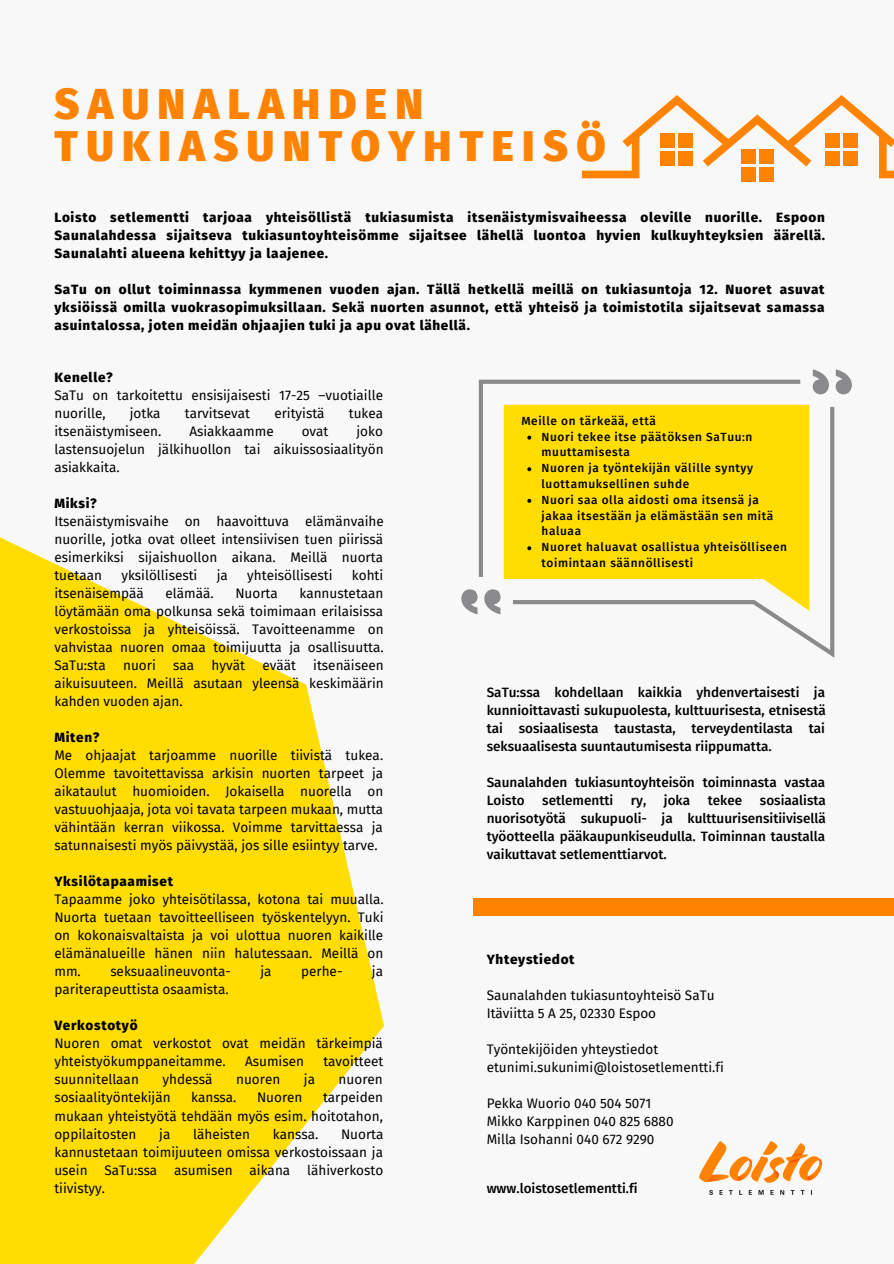
<style>
.page{position:relative;width:894px;height:1264px;background:#fff}
.page>*{position:absolute;margin:0;border:0;box-sizing:border-box;transform-origin:0 0}
.t1{font:900 42.45px/41.7px "Fira Sans";letter-spacing:.2em;color:#ff8300}
.t2{font:13.5px/18px "Fira Sans";color:#000;text-align:justify}
.t3{font:800 13.5px/18px "Fira Sans";letter-spacing:.05em;color:#000;text-align:justify}
.t4{font:500 13.5px/18px "Fira Sans";color:#000;text-align:justify}
.t5{font:500 11.85px/15.8px "Fira Sans";letter-spacing:.05em;color:#000}
</style>
<div class="page">
<div style="left:0;top:0;width:893px;height:1263px;background:#f8f8f8"></div>
<svg style="left:0;top:537px;width:384px;height:726px;fill:#fd0"></svg>
<div style="left:473px;top:898px;width:420px;height:18px;background:#ff8300"></div>
<svg style="left:478px;top:379px;width:322px;height:198px"></svg>
<svg style="left:763px;top:407px;width:71px;height:250px"></svg>
<svg style="left:812px;top:369px;width:16px;height:25px"></svg>
<svg style="left:835px;top:369px;width:16px;height:25px"></svg>
<svg style="left:461px;top:589px;width:40px;height:25px"></svg>
<svg style="left:503px;top:405px;width:306px;height:206px;background:#fcdf22"></svg>
<svg style="left:527px;top:435px;width:4px;height:4px"></svg>
<svg style="left:527px;top:467px;width:4px;height:4px"></svg>
<svg style="left:527px;top:499px;width:4px;height:4px"></svg>
<svg style="left:527px;top:546px;width:4px;height:4px"></svg>
<div style="left:740px;top:167px;width:15px;height:15px;background:#ff8300"></div>
<div style="left:758px;top:167px;width:15px;height:15px;background:#ff8300"></div>
<svg style="left:581px;top:95px;width:312px;height:83px"></svg>
<img style="left:699px;top:1141px;width:123px;height:54px">
<p class="t1" style="left:54px;top:84px;width:552px">SAUNALAHDEN<br>TUKIASUNTOYHTEISÖ</p>
<p class="t3" style="left:54px;top:208px;width:772px">Loisto setlementti tarjoaa yhteisöllistä tukiasumista itsenäistymisvaiheessa oleville nuorille. Espoon Saunalahdessa sijaitseva tukiasuntoyhteisömme sijaitsee lähellä luontoa hyvien kulkuyhteyksien äärellä.<br>Saunalahti alueena kehittyy ja laajenee.</p>
<p class="t3" style="left:54px;top:280px;width:771px">SaTu on ollut toiminnassa kymmenen vuoden ajan. Tällä hetkellä meillä on tukiasuntoja 12. Nuoret asuvat yksiöissä omilla vuokrasopimuksillaan. Sekä nuorten asunnot, että yhteisö ja toimistotila sijaitsevat samassa asuintalossa, joten meidän ohjaajien tuki ja apu ovat lähellä.</p>
<p class="t3" style="left:54px;top:368px;width:60px">Kenelle?</p>
<p class="t2" style="left:54px;top:386px;width:330px">SaTu on tarkoitettu ensisijaisesti 17-25 –vuotiaille nuorille,</p>
<p class="t2" style="left:130px;top:404px;width:32px">jotka</p>
<p class="t2" style="left:185px;top:404px;width:67px">tarvitsevat</p>
<p class="t2" style="left:274px;top:404px;width:52px">erityistä</p>
<p class="t2" style="left:349px;top:404px;width:36px">tukea</p>
<p class="t2" style="left:54px;top:422px;width:108px">itsenäistymiseen.</p>
<p class="t2" style="left:189px;top:422px;width:86px">Asiakkaamme</p>
<p class="t2" style="left:301px;top:422px;width:28px">ovat</p>
<p class="t2" style="left:54px;top:422px;width:331px;text-indent:302px">joko lastensuojelun jälkihuollon tai aikuissosiaalityön asiakkaita.</p>
<p class="t3" style="left:54px;top:494px;width:44px">Miksi?</p>
<p class="t2" style="left:54px;top:512px;width:331px">Itsenäistymisvaihe on haavoittuva elämänvaihe nuorille, jotka ovat olleet intensiivisen tuen piirissä esimerkiksi sijaishuollon aikana. Meillä nuorta tuetaan</p>
<p class="t2" style="left:121px;top:566px;width:77px">yksilöllisesti</p>
<p class="t2" style="left:217px;top:566px;width:13px">ja</p>
<p class="t2" style="left:247px;top:566px;width:87px">yhteisöllisesti</p>
<p class="t2" style="left:352px;top:566px;width:33px">kohti</p>
<p class="t2" style="left:54px;top:584px;width:91px">itsenäisempää</p>
<p class="t2" style="left:165px;top:584px;width:50px">elämää.</p>
<p class="t2" style="left:235px;top:584px;width:44px">Nuorta</p>
<p class="t2" style="left:54px;top:584px;width:331px;text-indent:245px">kannustetaan löytämään oma polkunsa sekä toimimaan erilaisissa verkostoissa ja yhteisöissä. Tavoitteenamme on vahvistaa nuoren omaa toimijuutta ja osallisuutta.<br>SaTu:sta</p>
<p class="t2" style="left:54px;top:656px;width:331px;text-indent:259px">itsenäiseen aikuisuuteen. Meillä asutaan yleensä keskimäärin kahden vuoden ajan.</p>
<p class="t3" style="left:54px;top:728px;width:47px">Miten?</p>
<p class="t2" style="left:54px;top:746px;width:330px">Me ohjaajat tarjoamme nuorille tiivistä tukea.<br>Olemme tavoitettavissa arkisin nuorten tarpeet ja aikataulut huomioiden. Jokaisella nuorella on vastuuohjaaja, jota voi tavata tarpeen mukaan, mutta vähintään kerran viikossa. Voimme tarvittaessa ja satunnaisesti myös päivystää, jos sille esiintyy tarve.</p>
<p class="t3" style="left:54px;top:872px;width:120px">Yksilötapaamiset</p>
<p class="t2" style="left:54px;top:890px;width:330px">Tapaamme joko yhteisötilassa, kotona tai muualla.<br>Nuorta tuetaan tavoitteelliseen työskentelyyn. Tuki on kokonaisvaltaista ja voi ulottua nuoren kaikille elämänalueille hänen niin halutessaan. Meillä on mm. seksuaalineuvonta-</p>
<p class="t2" style="left:123px;top:656px;width:34px">nuori</p>
<p class="t2" style="left:173px;top:656px;width:23px">saa</p>
<p class="t2" style="left:211px;top:656px;width:35px">hyvät</p>
<p class="t2" style="left:262px;top:656px;width:35px">eväät</p>
<p class="t2" style="left:260px;top:962px;width:13px">ja</p>
<p class="t2" style="left:301px;top:962px;width:43px">perhe-</p>
<p class="t2" style="left:372px;top:962px;width:13px">ja</p>
<p class="t2" style="left:54px;top:980px;width:176px">pariterapeuttista osaamista.</p>
<p class="t3" style="left:54px;top:1016px;width:85px">Verkostotyö</p>
<p class="t2" style="left:54px;top:1034px;width:330px">Nuoren omat verkostot ovat meidän tärkeimpiä yhteistyökumppaneitamme.</p>
<p class="t2" style="left:245px;top:1052px;width:60px">Asumisen</p>
<p class="t2" style="left:323px;top:1052px;width:61px">tavoitteet</p>
<p class="t2" style="left:54px;top:1070px;width:86px">suunnitellaan</p>
<p class="t2" style="left:162px;top:1070px;width:51px">yhdessä</p>
<p class="t2" style="left:236px;top:1070px;width:46px">nuoren</p>
<p class="t2" style="left:304px;top:1070px;width:13px">ja</p>
<p class="t2" style="left:338px;top:1070px;width:46px">nuoren</p>
<p class="t2" style="left:54px;top:1088px;width:118px">sosiaalityöntekijän</p>
<p class="t2" style="left:191px;top:1088px;width:47px">kanssa.</p>
<p class="t2" style="left:257px;top:1088px;width:47px">Nuoren</p>
<p class="t2" style="left:54px;top:1088px;width:330px;text-indent:268px">tarpeiden mukaan yhteistyötä tehdään myös esim. hoitotahon, oppilaitosten</p>
<p class="t2" style="left:159px;top:1124px;width:13px">ja</p>
<p class="t2" style="left:193px;top:1124px;width:58px">läheisten</p>
<p class="t2" style="left:273px;top:1124px;width:47px">kanssa.</p>
<p class="t2" style="left:54px;top:1124px;width:330px;text-indent:286px">Nuorta kannustetaan toimijuuteen omissa verkostoissaan ja usein SaTu:ssa asumisen aikana lähiverkosto tiivistyy.</p>
<p class="t5" style="left:521px;top:413px;width:136px">Meille on tärkeää, että</p>
<p class="t5" style="left:541px;top:429px;width:212px">Nuori tekee itse päätöksen SaTuu:n muuttamisesta</p>
<p class="t5" style="left:541px;top:460px;width:213px">Nuoren ja työntekijän välille syntyy luottamuksellinen suhde</p>
<p class="t5" style="left:541px;top:492px;width:233px">Nuori saa olla aidosti oma itsensä ja jakaa itsestään ja elämästään sen mitä haluaa</p>
<p class="t5" style="left:541px;top:539px;width:247px">Nuoret haluavat osallistua yhteisölliseen toimintaan säännöllisesti</p>
<p class="t4" style="left:486px;top:683px;width:340px">SaTu:ssa kohdellaan kaikkia yhdenvertaisesti ja kunnioittavasti sukupuolesta, kulttuurisesta, etnisestä tai sosiaalisesta taustasta, terveydentilasta tai seksuaalisesta suuntautumisesta riippumatta.</p>
<p class="t4" style="left:486px;top:773px;width:340px">Saunalahden tukiasuntoyhteisön toiminnasta vastaa<br>Loisto</p>
<p class="t4" style="left:486px;top:791px;width:340px;text-indent:273px">sosiaalista nuorisotyötä sukupuoli- ja kulttuurisensitiivisellä työotteella pääkaupunkiseudulla. Toiminnan taustalla vaikuttavat setlementtiarvot.</p>
<p class="t4" style="left:542px;top:791px;width:73px">setlementti</p>
<p class="t4" style="left:630px;top:791px;width:17px">ry,</p>
<p class="t4" style="left:663px;top:791px;width:28px">joka</p>
<p class="t4" style="left:707px;top:791px;width:36px">tekee</p>
<p class="t3" style="left:486px;top:950px;width:89px">Yhteystiedot</p>
<p class="t2" style="left:486px;top:986px;width:229px">Saunalahden tukiasuntoyhteisö SaTu</p>
<p class="t2" style="left:486px;top:1004px;width:171px">Itäviitta 5 A 25, 02330 Espoo</p>
<p class="t2" style="left:486px;top:1040px;width:173px">Työntekijöiden yhteystiedot</p>
<p class="t2" style="left:486px;top:1058px;width:238px">etunimi.sukunimi@loistosetlementti.fi</p>
<p class="t2" style="left:486px;top:1094px;width:166px">Pekka Wuorio 040 504 5071</p>
<p class="t2" style="left:486px;top:1112px;width:188px">Mikko Karppinen 040 825 6880</p>
<p class="t2" style="left:486px;top:1130px;width:169px">Milla Isohanni 040 672 9290</p>
<p class="t4" style="left:486px;top:1179px;width:152px">www.loistosetlementti.fi</p>
</div>
